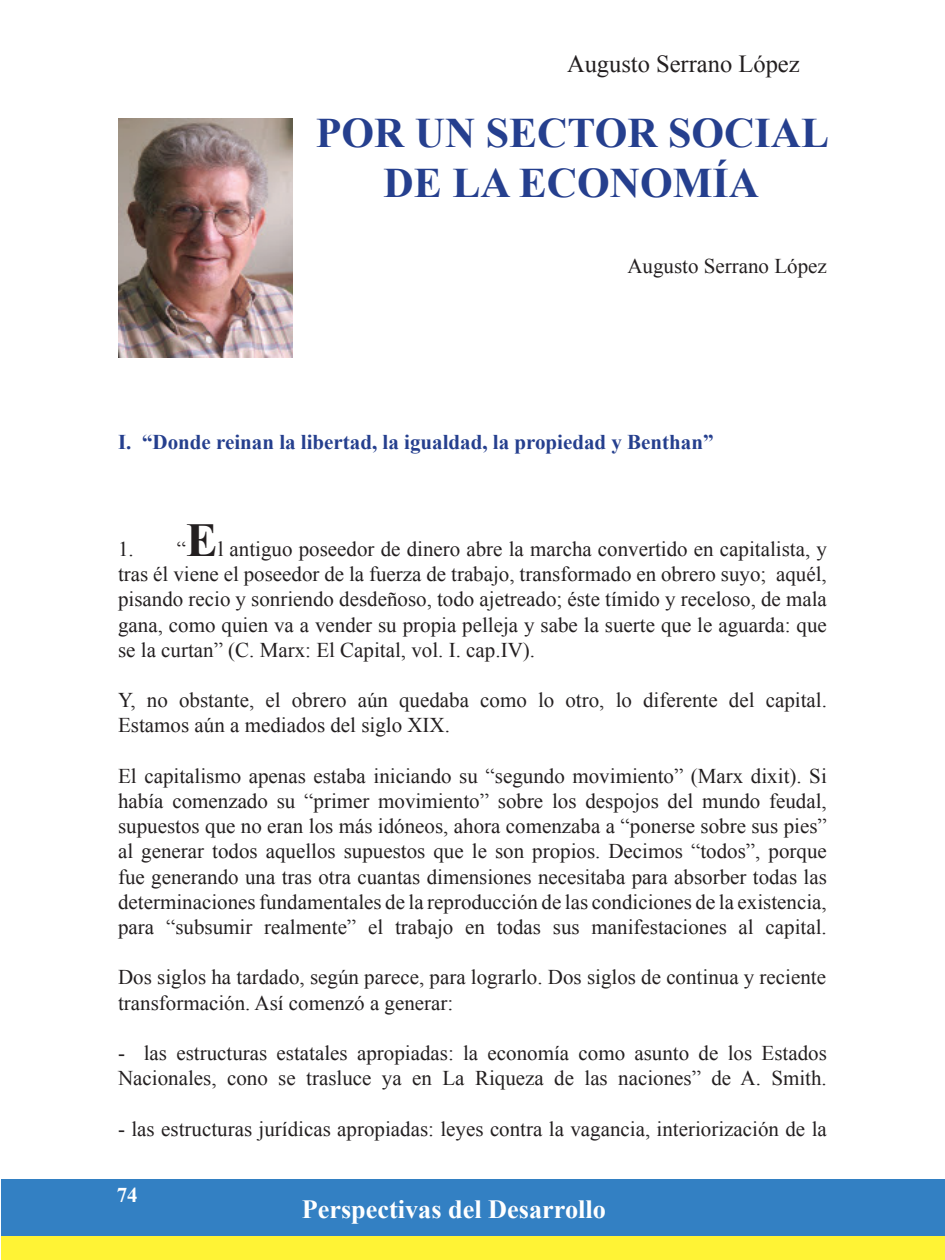
<style>
.page{position:relative;width:945px;height:1260px;background:#fff}
.page>*{position:absolute;margin:0;border:0;box-sizing:border-box;transform-origin:0 0}
.t1{font:700 47.25px "Times New Roman";color:#231f20}
.t2{font:700 42px/50.4px "Times New Roman";color:#253f8e;text-align:center}
.t3{font:700 26.25px "Times New Roman";color:#fff}
.t4{font:24.5px "Times New Roman";color:#231f20}
.t5{font:21px/25.2px "Times New Roman";color:#231f20}
.t6{font:700 21px "Times New Roman";color:#253f8e}
.t7{font:700 21px "Times New Roman";color:#fff}
</style>
<div class="page">
<div style="left:2px;top:1179px;width:943px;height:81px;background:#3380c3"></div>
<div style="left:2px;top:1236px;width:943px;height:24px;background:#fff335"></div>
<img style="left:118px;top:118px;width:174px;height:240px">
<p class="t4" style="left:567px;top:47px;width:234px">Augusto Serrano López</p>
<h2 class="t2" style="left:316px;top:106px;width:515px">POR UN SECTOR SOCIAL<br>DE LA ECONOMÍA</h2>
<p class="t5" style="left:627px;top:252px;width:201px">Augusto Serrano López</p>
<p class="t6" style="left:118px;top:427px;width:597px">I. “Donde reinan la libertad, la igualdad, la propiedad y Benthan”</p>
<h1 class="t1" style="left:186px;top:506px;width:33px">E</h1>
<p class="t5" style="left:118px;top:536px;width:710px;text-align:justify;text-indent:100px">l antiguo poseedor de dinero abre la marcha convertido en capitalista, y tras él viene el poseedor de la fuerza de trabajo, transformado en obrero suyo; aquél, pisando recio y sonriendo desdeñoso, todo ajetreado; éste tímido y receloso, de mala gana, como quien va a vender su propia pelleja y sabe la suerte que le aguarda: que se la curtan” (C. Marx: El Capital, vol. I. cap.IV).</p>
<p class="t5" style="left:118px;top:687px;width:710px">Y, no obstante, el obrero aún quedaba como lo otro, lo diferente del capital.<br>Estamos aún a mediados del siglo XIX.</p>
<p class="t5" style="left:118px;top:763px;width:710px;text-align:justify">El capitalismo apenas estaba iniciando su “segundo movimiento” (Marx dixit). Si había comenzado su “primer movimiento” sobre los despojos del mundo feudal, supuestos que no eran los más idóneos, ahora comenzaba a “ponerse sobre sus pies” al generar todos aquellos supuestos que le son propios. Decimos “todos”, porque fue generando una tras otra cuantas dimensiones necesitaba para absorber todas las determinaciones fundamentales de la reproducción de las condiciones de la existencia, para “subsumir realmente” el trabajo en todas sus manifestaciones al capital.</p>
<p class="t5" style="left:118px;top:964px;width:710px">Dos siglos ha tardado, según parece, para lograrlo. Dos siglos de continua y reciente transformación. Así comenzó a generar:</p>
<p class="t5" style="left:118px;top:1040px;width:710px">- las estructuras estatales apropiadas: la economía como asunto de los Estados<br>Nacionales, cono se trasluce ya en La Riqueza de las naciones” de A. Smith.</p>
<p class="t5" style="left:118px;top:1115px;width:710px">- las estructuras jurídicas apropiadas: leyes contra la vagancia, interiorización de la</p>
<p class="t5" style="left:118px;top:536px;width:69px">1. “</p>
<p class="t7" style="left:117px;top:1180px;width:22px">74</p>
<p class="t3" style="left:302px;top:1191px;width:306px">Perspectivas del Desarrollo</p>
</div>
